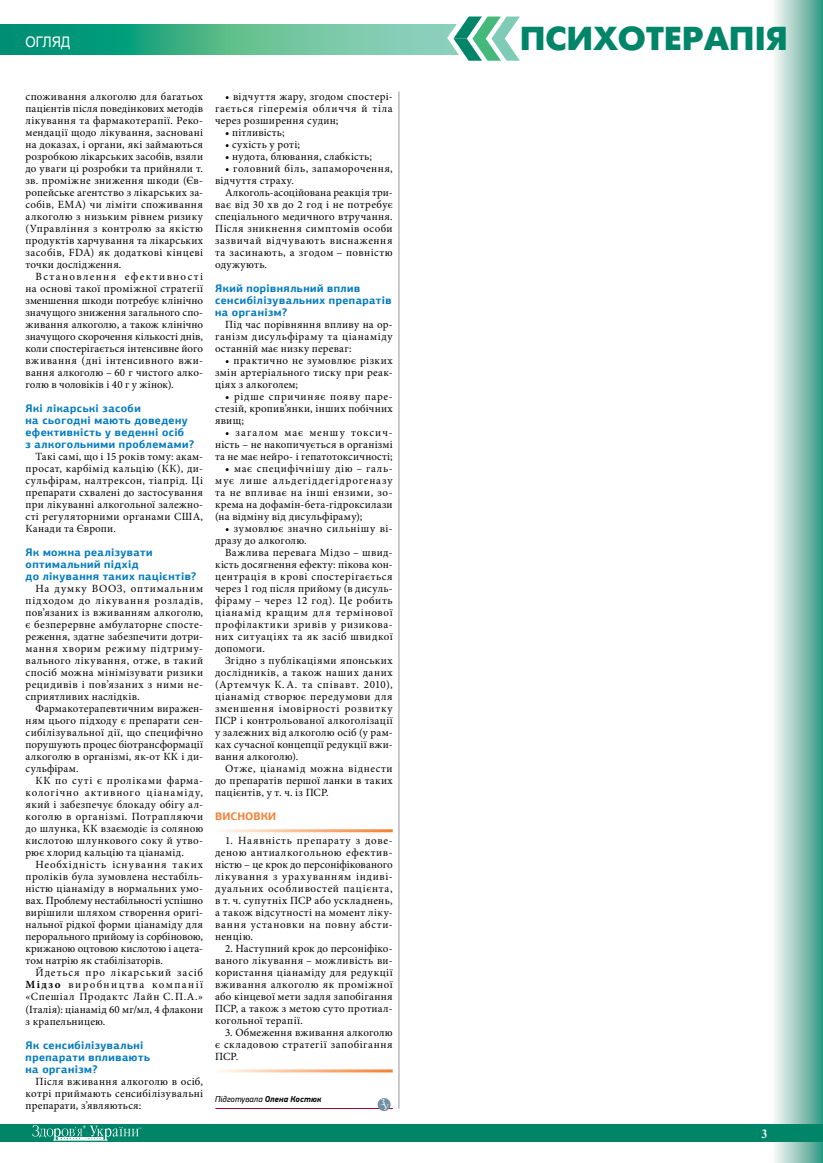
<style>
.page{position:relative;width:823px;height:1163px;background:#fff}
.page>*{position:absolute;margin:0;border:0;box-sizing:border-box;transform-origin:0 0}
.t1{font:700 33.1px "Futuris C";color:#008569;scale:1.04 1}
.t2{font:14.4px "Helios";color:#fff;scale:.9 1}
.t3{font:700 12px "Newton C";color:#fff;scale:.9 1}
.t4{font:11px/12px "Minion Pro";letter-spacing:.03em;color:#000;text-align:justify}
.t5{font:700 11px/12px "PF Agora Sans Pro";letter-spacing:.04em;color:#007ac2}
.t6{font:700 11px "PF Agora Sans Pro";color:#f57f32}
.t7{font:8.6px "Newton C";color:#fff;scale:.95 1}
.t8{font:italic 8.5px "PF Din Display Pro";letter-spacing:.01em;color:#000}
.s1{font-weight:700}
</style>
<div class="page">
<div style="left:771px;top:0;width:51px;height:1162px;background:linear-gradient(to right,#fffefe,#3a9b86)"></div>
<div style="left:0;top:1124px;width:822px;height:17px;background:#008569"></div>
<svg style="left:0;top:24px;width:447px;height:31px;background:#47b491"></svg>
<svg style="left:447px;top:16px;width:72px;height:45px"></svg>
<svg style="left:32px;top:1125px;width:110px;height:15px"></svg>
<hr style="left:215px;top:1107px;width:177px;height:1px;background:#a70531">
<svg style="left:377px;top:1097px;width:13px;height:13px"></svg>
<hr style="left:398px;top:92px;width:1px;height:1016px;background:#939598">
<h2 class="t2" style="left:26px;top:33px;width:51px">ОГЛЯД</h2>
<h1 class="t1" style="left:519px;top:20px;width:259px">ПСИХОТЕРАПІЯ</h1>
<p class="t4" style="left:26px;top:91px;width:179px">споживання алкоголю для багатьох пацієнтів після поведінкових методів лікування та фармакотерапії. Реко&shy;мендації щодо лікування, засновані на доказах, і органи, які займаються розробкою лікарських засобів, взяли до уваги ці розробки та прийняли т. зв. проміжне зниження шкоди (Єв&shy;ропейське агентство з лікарських за&shy;собів, EMA) чи ліміти споживання алкоголю з низьким рівнем ризику (Управління з контролю за якістю продуктів харчування та лікарських засобів, FDA) як додаткові кінцеві точки дослідження.</p>
<p class="t4" style="left:26px;top:271px;width:179px;text-indent:10px">Встановлення ефективності на основі такої проміжної стратегії зменшення шкоди потребує клінічно значущого зниження загального спо&shy;живання алкоголю, а також клінічно значущого скорочення кількості днів, коли спостерігається інтенсивне його вживання (дні інтенсивного вжи&shy;вання алкоголю – 60 г чистого алко&shy;голю в чоловіків і 40 г у жінок).</p>
<p class="t5" style="left:26px;top:402px;width:170px">Які лікарські засоби<br>на сьогодні мають доведену ефективність у веденні осіб<br>з алкогольними проблемами?</p>
<p class="t4" style="left:26px;top:451px;width:179px;text-indent:10px">Такі самі, що і 15 років тому: акам&shy;просат, карбімід кальцію (КК), ди&shy;сульфірам, налтрексон, тіапрід. Ці препарати схвалені до застосування при лікуванні алкогольної залежно&shy;сті регуляторними органами США, Канади та Європи.</p>
<p class="t5" style="left:26px;top:546px;width:172px">Як можна реалізувати оптимальний підхід<br>до лікування таких пацієнтів?</p>
<p class="t4" style="left:26px;top:583px;width:179px;text-indent:10px">На думку ВООЗ, оптимальним підходом до лікування розладів, пов’язаних із вживанням алкоголю, є безперервне амбулаторне спосте&shy;реження, здатне забезпечити дотри&shy;мання хворим режиму підтриму&shy;вального лікування, отже, в такий спосіб можна мінімізувати ризики рецидивів і пов’язаних з ними не&shy;сприятливих наслідків.</p>
<p class="t4" style="left:26px;top:703px;width:179px;text-indent:10px">Фармакотерапевтичним виражен&shy;ням цього підходу є препарати сен&shy;сибілізувальної дії, що специфічно порушують процес біотрансформації алкоголю в організмі, як-от КК і ди&shy;сульфірам.</p>
<p class="t4" style="left:26px;top:775px;width:179px;text-indent:10px">КК по суті є проліками фарма&shy;кологічно активного ціанаміду, який і забезпечує блокаду обігу ал&shy;коголю в організмі. Потрапляючи до шлунка, КК взаємодіє із соляною кислотою шлункового соку й утво&shy;рює хлорид кальцію та ціанамід.</p>
<p class="t4" style="left:26px;top:859px;width:179px;text-indent:10px">Необхідність існування таких проліків була зумовлена нестабіль&shy;ністю ціанаміду в нормальних умо&shy;вах. Проблему нестабільності успішно вирішили шляхом створення оригі&shy;нальної рідкої форми ціанаміду для перорального прийому із сорбіновою, крижаною оцтовою кислотою і ацета&shy;том натрію як стабілізаторів.</p>
<p class="t4" style="left:26px;top:967px;width:179px;text-indent:10px">Йдеться про лікарський засіб <span class="s1">Мідзо</span> виробництва компанії «Спешіал Продактс Лайн С.П.А.» (Італія): ціанамід 60 мг/мл, 4 флакони з крапельницею.</p>
<p class="t5" style="left:26px;top:1038px;width:126px">Як сенсибілізувальні препарати впливають на організм?</p>
<p class="t4" style="left:26px;top:1075px;width:179px;text-indent:10px">Після вживання алкоголю в осіб, котрі приймають сенсибілізувальні препарати, з’являються:</p>
<p class="t4" style="left:215px;top:91px;width:179px;text-indent:10px">• відчуття жару, згодом спостері&shy;гається гіперемія обличчя й тіла через розширення судин;</p>
<p class="t4" style="left:225px;top:127px;width:61px">• пітливість;</p>
<p class="t4" style="left:225px;top:139px;width:76px">• сухість у роті;</p>
<p class="t4" style="left:225px;top:151px;width:148px">• нудота, блювання, слабкість;</p>
<p class="t4" style="left:215px;top:163px;width:179px;text-indent:10px">• головний біль, запаморочення, відчуття страху.</p>
<p class="t4" style="left:215px;top:187px;width:179px;text-indent:10px">Алкоголь-асоційована реакція три&shy;ває від 30 хв до 2 год і не потребує спеціального медичного втручання.<br>Після зникнення симптомів особи зазвичай відчувають виснаження та засинають, а згодом – повністю одужують.</p>
<p class="t5" style="left:215px;top:282px;width:178px">Який порівняльний вплив сенсибілізувальних препаратів на організм?</p>
<p class="t4" style="left:215px;top:319px;width:179px;text-indent:10px">Під час порівняння впливу на ор&shy;ганізм дисульфіраму та ціанаміду останній має низку переваг:</p>
<p class="t4" style="left:215px;top:355px;width:179px;text-indent:10px">• практично не зумовлює різких змін артеріального тиску при реак&shy;ціях з алкоголем;</p>
<p class="t4" style="left:215px;top:391px;width:179px;text-indent:10px">• рідше спричиняє появу паре&shy;стезій, кропив’янки, інших побічних явищ;</p>
<p class="t4" style="left:215px;top:427px;width:179px;text-indent:10px">• загалом має меншу токсич&shy;ність – не накопичується в організмі та не має нейро- і гепатотоксичності;</p>
<p class="t4" style="left:215px;top:463px;width:179px;text-indent:10px">• має специфічнішу дію – галь&shy;мує лише альдегіддегідрогеназу та не впливає на інші ензими, зо&shy;крема на дофамін-бета-гідроксилази (на відміну від дисульфіраму);</p>
<p class="t4" style="left:215px;top:523px;width:179px;text-indent:10px">• зумовлює значно сильнішу ві&shy;дразу до алкоголю.</p>
<p class="t4" style="left:215px;top:547px;width:179px;text-indent:10px">Важлива перевага Мідзо – швид&shy;кість досягнення ефекту: пікова кон&shy;центрація в крові спостерігається через 1 год після прийому (в дисуль&shy;фіраму – через 12 год). Це робить ціанамід кращим для термінової профілактики зривів у ризикова&shy;них ситуаціях та як засіб швидкої допомоги.</p>
<p class="t4" style="left:215px;top:655px;width:179px;text-indent:10px">Згідно з публікаціями японських дослідників, а також наших даних (Артемчук К.А. та співавт. 2010), ціанамід створює передумови для зменшення імовірності розвитку ПСР і контрольованої алкоголізації у залежних від алкоголю осіб (у рам&shy;ках сучасної концепції редукції вжи&shy;вання алкоголю).</p>
<p class="t4" style="left:215px;top:763px;width:179px;text-indent:10px">Отже, ціанамід можна віднести до препаратів першої ланки в таких пацієнтів, у т. ч. із ПСР.</p>
<p class="t6" style="left:215px;top:809px;width:62px">Висновки</p>
<p class="t4" style="left:215px;top:835px;width:179px;text-indent:10px">1. Наявність препарату з дове&shy;деною антиалкогольною ефектив&shy;ністю – це крок до персоніфікованого лікування з урахуванням індиві&shy;дуальних особливостей пацієнта, в т. ч. супутніх ПСР або ускладнень, а також відсутності на момент ліку&shy;вання установки на повну абсти&shy;ненцію.</p>
<p class="t4" style="left:215px;top:943px;width:179px;text-indent:10px">2. Наступний крок до персоніфіко&shy;ваного лікування – можливість ви&shy;користання ціанаміду для редукції вживання алкоголю як проміжної або кінцевої мети задля запобігання ПСР, а також з метою суто протиал&shy;когольної терапії.</p>
<p class="t4" style="left:215px;top:1027px;width:179px;text-indent:10px">3. Обмеження вживання алкоголю є складовою стратегії запобігання ПСР.</p>
<p class="t8" style="left:215px;top:1093px;width:108px">Підготувала <span class="s1">Олена Костюк</span></p>
<p class="t7" style="left:380px;top:1097px;width:6px">З</p>
<p class="t7" style="left:383px;top:1102px;width:7px">У</p>
<p class="t3" style="left:761px;top:1126px;width:8px">3</p>
</div>
